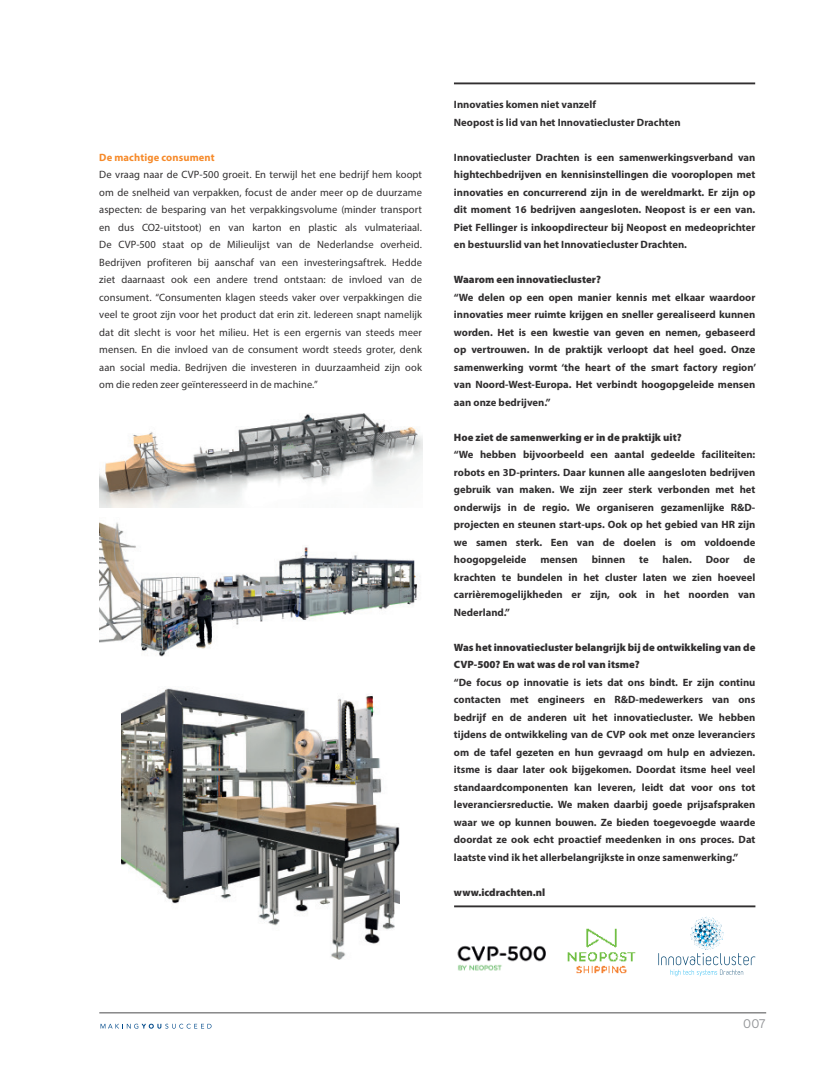
<style>
.page{position:relative;width:837px;height:1074px;background:#fff}
.page>*{position:absolute;margin:0;border:0;box-sizing:border-box;transform-origin:0 0}
.t1{font:300 12.5px "Interstate";color:#939598}
.t2{font:700 10.62px/17.5px "Myriad Pro";color:#312f30;text-align:justify}
.t3{font:10.62px/17.5px "Myriad Pro";letter-spacing:.005em;color:#312f30;text-align:justify}
.t4{font:900 10.62px/17.5px "Myriad Pro";color:#312f30}
.t5{font:700 10.62px "Myriad Pro";letter-spacing:.01em;color:#f68a2a}
</style>
<div class="page">
<hr style="left:99px;top:1012px;width:666px;height:1px;background:#4b4c4d">
<svg style="left:100px;top:1023px;width:111px;height:5px"></svg>
<hr style="left:454px;top:905px;width:301px;height:2px;background:#312f30">
<hr style="left:454px;top:82px;width:300px;height:2px;background:#312f30">
<img style="left:457px;top:945px;width:89px;height:26px">
<svg style="left:658px;top:916px;width:97px;height:60px"></svg>
<img style="left:567px;top:928px;width:69px;height:46px">
<img style="left:99px;top:414px;width:323px;height:94px">
<img style="left:122px;top:688px;width:277px;height:272px">
<img style="left:99px;top:522px;width:321px;height:135px">
<p class="t5" style="left:99px;top:150px;width:117px">De machtige consument</p>
<p class="t3" style="left:99px;top:166px;width:324px">De vraag naar de CVP-500 groeit. En terwijl het ene bedrijf hem koopt om de snelheid van verpakken, focust de ander meer op de duurzame aspecten: de besparing van het verpakkingsvolume (minder transport en dus CO2-uitstoot) en van karton en plastic als vulmateriaal.<br>De CVP-500 staat op de Milieulijst van de Nederlandse overheid.<br>Bedrijven profiteren bij aanschaf van een investeringsaftrek. Hedde ziet daarnaast ook een andere trend ontstaan: de invloed van de consument. “Consumenten klagen steeds vaker over verpakkingen die veel te groot zijn voor het product dat erin zit. Iedereen snapt namelijk dat dit slecht is voor het milieu. Het is een ergernis van steeds meer mensen. En die invloed van de consument wordt steeds groter, denk aan social media. Bedrijven die investeren in duurzaamheid zijn ook om die reden zeer geïnteresseerd in de machine.”</p>
<p class="t2" style="left:454px;top:95px;width:228px">Innovaties komen niet vanzelf<br>Neopost is lid van het Innovatiecluster Drachten</p>
<p class="t2" style="left:454px;top:148px;width:303px">Innovatiecluster Drachten is een samenwerkingsverband van hightechbedrijven en kennisinstellingen die vooroplopen met innovaties en concurrerend zijn in de wereldmarkt. Er zijn op dit moment 16 bedrijven aangesloten. Neopost is er een van.<br>Piet Fellinger is inkoopdirecteur bij Neopost en medeoprichter en bestuurslid van het Innovatiecluster Drachten.</p>
<p class="t4" style="left:454px;top:271px;width:148px">Waarom een innovatiecluster?</p>
<p class="t2" style="left:454px;top:288px;width:303px">“We delen op een open manier kennis met elkaar waardoor innovaties meer ruimte krijgen en sneller gerealiseerd kunnen worden. Het is een kwestie van geven en nemen, gebaseerd op vertrouwen. In de praktijk verloopt dat heel goed. Onze samenwerking vormt ‘the heart of the smart factory region’ van Noord-West-Europa. Het verbindt hoogopgeleide mensen aan onze bedrijven.”</p>
<p class="t4" style="left:454px;top:428px;width:229px">Hoe ziet de samenwerking er in de praktijk uit?</p>
<p class="t2" style="left:454px;top:445px;width:303px">“We hebben bijvoorbeeld een aantal gedeelde faciliteiten: robots en 3D-printers. Daar kunnen alle aangesloten bedrijven gebruik van maken. We zijn zeer sterk verbonden met het onderwijs in de regio. We organiseren gezamenlijke R&amp;D&shy;projecten en steunen start-ups. Ook op het gebied van HR zijn we samen sterk. Een van de doelen is om voldoende hoogopgeleide</p>
<p class="t2" style="left:454px;top:550px;width:303px;text-indent:289px">de krachten te bundelen in het cluster laten we zien hoeveel carrièremogelijkheden er zijn, ook in het noorden van Nederland.”</p>
<p class="t4" style="left:454px;top:638px;width:303px">Was het innovatiecluster belangrijk bij de ontwikkeling van de<br>CVP-500? En wat was de rol van itsme?</p>
<p class="t2" style="left:454px;top:673px;width:303px">“De focus op innovatie is iets dat ons bindt. Er zijn continu contacten met engineers en R&amp;D-medewerkers van ons bedrijf en de anderen uit het innovatiecluster. We hebben tijdens de ontwikkeling van de CVP ook met onze leveranciers om de tafel gezeten en hun gevraagd om hulp en adviezen. itsme is daar later ook bijgekomen. Doordat itsme heel veel standaardcomponenten kan leveren, leidt dat voor ons tot leveranciersreductie. We maken daarbij goede prijsafspraken waar we op kunnen bouwen. Ze bieden toegevoegde waarde doordat ze ook echt proactief meedenken in ons proces. Dat laatste vind ik het allerbelangrijkste in onze samenwerking.”</p>
<p class="t4" style="left:454px;top:883px;width:93px">www.icdrachten.nl</p>
<p class="t2" style="left:540px;top:550px;width:39px">mensen</p>
<p class="t2" style="left:591px;top:550px;width:35px">binnen</p>
<p class="t2" style="left:639px;top:550px;width:11px">te</p>
<p class="t2" style="left:662px;top:550px;width:31px">halen.</p>
<p class="t2" style="left:705px;top:550px;width:25px">Door</p>
<p class="t1" style="left:743px;top:1016px;width:24px">007</p>
</div>
